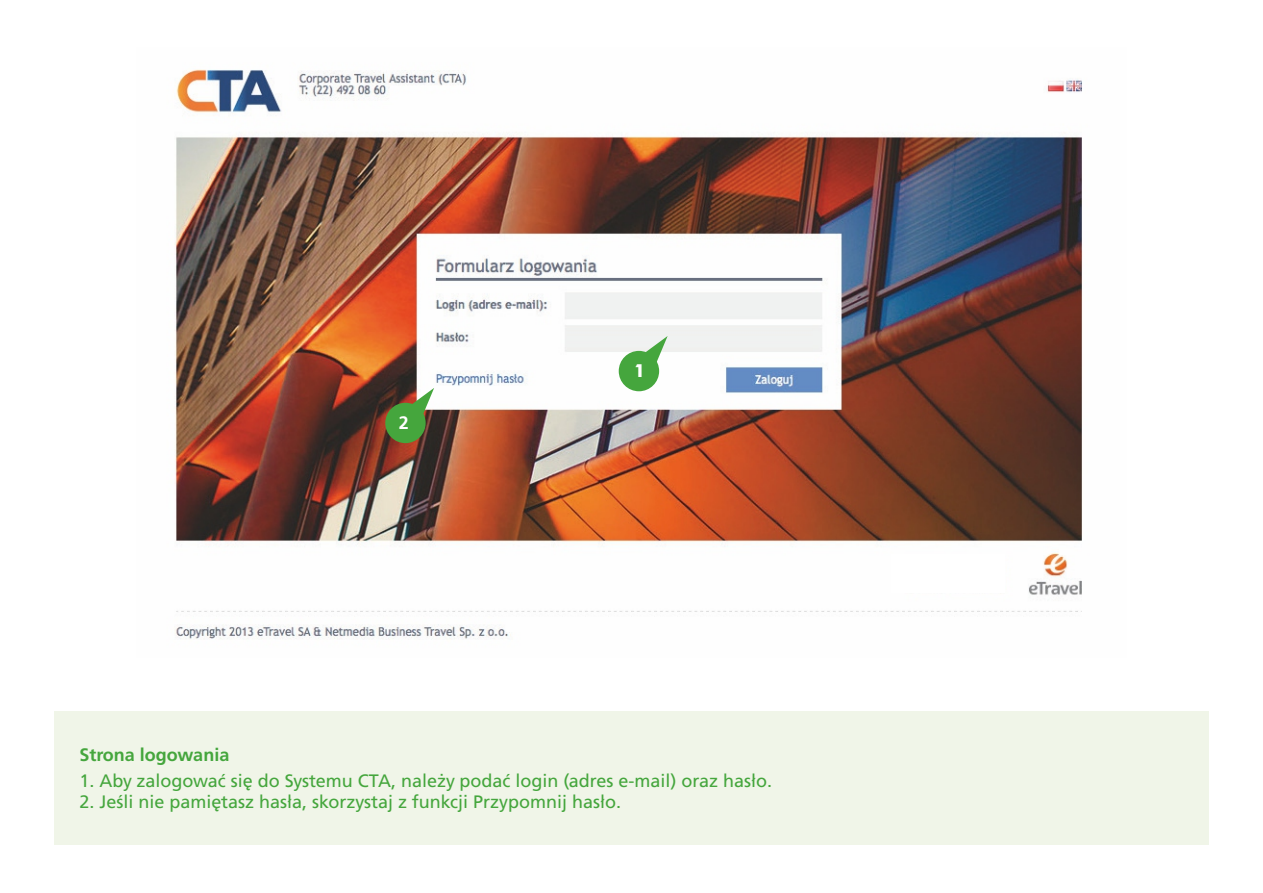
<style>
.page{position:relative;width:1263px;height:893px;background:#fff}
.page>*{position:absolute;margin:0;border:0;box-sizing:border-box;transform-origin:0 0}
.t1{font:18px "Frutiger Pl";color:#45a63d}
.t2{font:700 18px "Frutiger Pl";color:#45a63d}
.t3{font:700 18px "Frutiger Pl";color:#fff}
.t4{font:700 18px "Futura BT";color:#fff}
</style>
<div class="page">
<img style="left:175px;top:69px;width:908px;height:570px">
<div style="left:54px;top:712px;width:1155px;height:133px;background:#f0f5e8"></div>
<svg style="left:405px;top:388px;width:29px;height:35px"></svg>
<div style="left:385px;top:403px;width:41px;height:40px;background:#45a63d;border-radius:50%"></div>
<svg style="left:639px;top:336px;width:29px;height:35px"></svg>
<div style="left:619px;top:351px;width:40px;height:40px;background:#45a63d;border-radius:50%"></div>
<div style="left:892px;top:554px;width:113px;height:38px;background:#fff"></div>
<p class="t3" style="left:399px;top:412px;width:12px">2</p>
<p class="t4" style="left:634px;top:364px;width:13px">1</p>
<p class="t2" style="left:80px;top:744px;width:151px">Strona logowania</p>
<p class="t1" style="left:80px;top:770px;width:694px">1. Aby zalogować się do Systemu CTA, należy podać login (adres e-mail) oraz hasło.</p>
<p class="t1" style="left:80px;top:792px;width:543px">2. Jeśli nie pamiętasz hasła, skorzystaj z funkcji Przypomnij hasło.</p>
</div>
